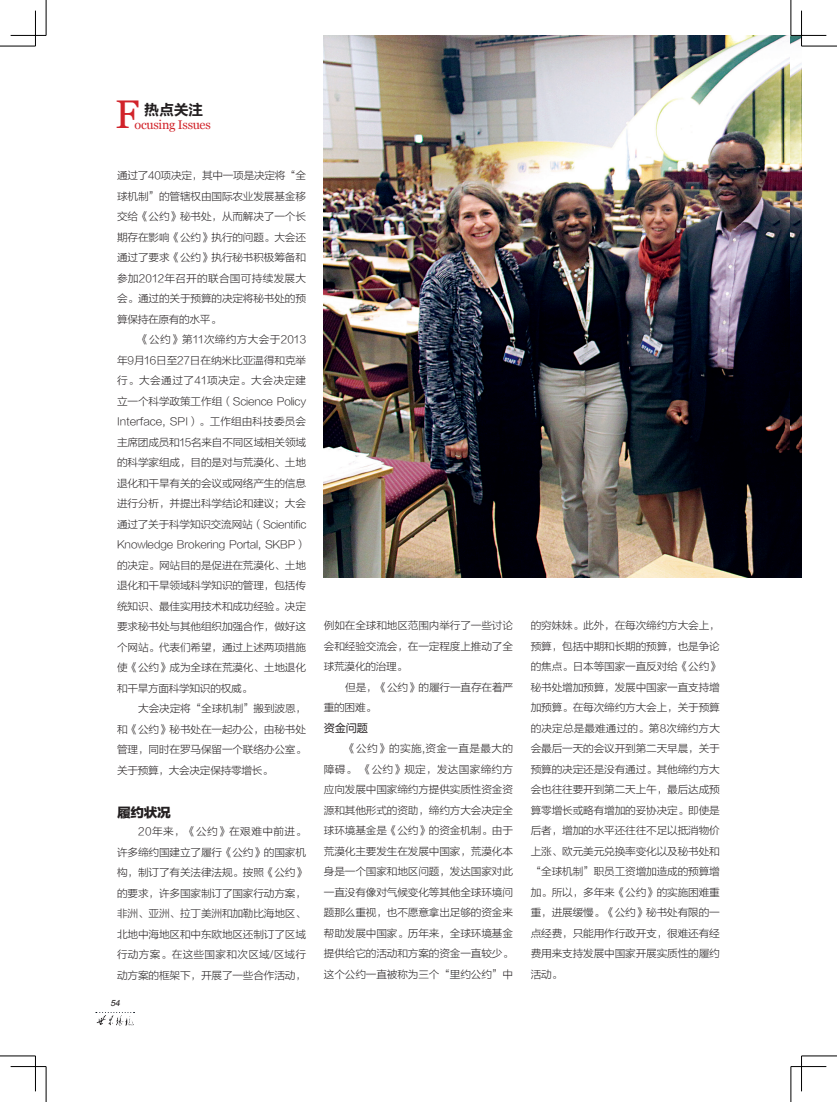
<style>
.page{position:relative;width:837px;height:1102px;background:#fff}
.page>*{position:absolute;margin:0;border:0;box-sizing:border-box;transform-origin:0 0}
.t1{font:40px "Georgia";color:#d1232a}
.t2{font:15px "FZLTCHK GBK1 0";color:#231f20}
.t3{font:13px "FZLTTHJW GB1 0";color:#231f20;scale:1.05 1}
.t4{font:12.5px "Georgia";letter-spacing:-.015em;color:#d1232a}
.t5{font:11.25px "FZLTHJW GB1 0";color:#231f20}
.t6{font:10.38px/20.5px "FZLTXHJW GB1 0";letter-spacing:-.015em;color:#231f20;text-align:justify}
.t7{font:10.38px "FZLTXHJW GB1 0";letter-spacing:.01em;color:#231f20}
.t8{font:10.38px "FZLTXHJW GB1 0";letter-spacing:.025em;color:#231f20}
.t9{font:10.38px "FZLTXHJW GB1 0";letter-spacing:.03em;color:#231f20}
.t10{font:10.38px "FZLTXHJW GB1 0";letter-spacing:.04em;color:#231f20}
.t11{font:italic 8.62px "Arial";color:#231f20}
</style>
<div class="page">
<svg style="left:96px;top:1012px;width:38px;height:8px"></svg>
<img style="left:324px;top:35px;width:477px;height:543px">
<hr style="left:800px;top:11px;width:1px;height:35px;background:#fff">
<hr style="left:0;top:46px;width:35px;height:1px;background:#000">
<hr style="left:801px;top:46px;width:35px;height:1px;background:#000">
<hr style="left:0;top:1056px;width:35px;height:1px;background:#000">
<hr style="left:801px;top:1056px;width:35px;height:1px;background:#000">
<hr style="left:46px;top:0;width:1px;height:35px;background:#000">
<hr style="left:46px;top:1067px;width:1px;height:35px;background:#000">
<hr style="left:790px;top:0;width:1px;height:35px;background:#000">
<hr style="left:790px;top:1067px;width:1px;height:35px;background:#000">
<hr style="left:11px;top:35px;width:35px;height:1px;background:#000">
<hr style="left:790px;top:35px;width:36px;height:1px;background:#000">
<hr style="left:11px;top:1066px;width:35px;height:1px;background:#000">
<hr style="left:790px;top:1066px;width:36px;height:1px;background:#000">
<hr style="left:35px;top:11px;width:1px;height:35px;background:#000">
<hr style="left:35px;top:1056px;width:1px;height:35px;background:#000">
<hr style="left:801px;top:11px;width:1px;height:35px;background:#000">
<hr style="left:801px;top:1056px;width:1px;height:35px;background:#000">
<p class="t1" style="left:115px;top:92px;width:25px">F</p>
<p class="t2" style="left:144px;top:102px;width:60px">热点关注</p>
<p class="t4" style="left:134px;top:118px;width:78px">ocusing Issues</p>
<p class="t6" style="left:117px;top:166px;width:191px">通过了40项决定，其中一项是决定将“全</p>
<p class="t6" style="left:117px;top:186px;width:190px">球机制”的管辖权由国际农业发展基金移</p>
<p class="t6" style="left:117px;top:207px;width:190px">交给《公约》秘书处，从而解决了一个长</p>
<p class="t6" style="left:117px;top:227px;width:190px">期存在影响《公约》执行的问题。大会还</p>
<p class="t6" style="left:117px;top:248px;width:190px">通过了要求《公约》执行秘书积极筹备和</p>
<p class="t8" style="left:117px;top:273px;width:190px">参加2012年召开的联合国可持续发展大</p>
<p class="t6" style="left:117px;top:289px;width:190px">会。通过的关于预算的决定将秘书处的预</p>
<p class="t6" style="left:117px;top:309px;width:105px">算保持在原有的水平。</p>
<p class="t9" style="left:138px;top:334px;width:169px">《公约》第11次缔约方大会于2013</p>
<p class="t6" style="left:117px;top:350px;width:190px">年9月16日至27日在纳米比亚温得和克举</p>
<p class="t10" style="left:117px;top:375px;width:190px">行。大会通过了41项决定。大会决定建</p>
<p class="t6" style="left:117px;top:391px;width:191px">立一个科学政策工作组（Science Policy</p>
<p class="t7" style="left:117px;top:416px;width:190px">Interface, SPI）。工作组由科技委员会</p>
<p class="t6" style="left:117px;top:432px;width:190px">主席团成员和15名来自不同区域相关领域</p>
<p class="t6" style="left:117px;top:453px;width:190px">的科学家组成，目的是对与荒漠化、土地</p>
<p class="t6" style="left:117px;top:473px;width:190px">退化和干旱有关的会议或网络产生的信息</p>
<p class="t6" style="left:117px;top:494px;width:190px">进行分析，并提出科学结论和建议；大会</p>
<p class="t6" style="left:117px;top:514px;width:190px">通过了关于科学知识交流网站（Scientific</p>
<p class="t6" style="left:117px;top:535px;width:191px">Knowledge Brokering Portal, SKBP）</p>
<p class="t6" style="left:117px;top:555px;width:190px">的决定。网站目的是促进在荒漠化、土地</p>
<p class="t6" style="left:117px;top:576px;width:190px">退化和干旱领域科学知识的管理，包括传</p>
<p class="t6" style="left:117px;top:596px;width:190px">统知识、最佳实用技术和成功经验。决定</p>
<p class="t6" style="left:117px;top:617px;width:190px">要求秘书处与其他组织加强合作，做好这</p>
<p class="t6" style="left:117px;top:637px;width:190px">个网站。代表们希望，通过上述两项措施</p>
<p class="t6" style="left:117px;top:658px;width:190px">使《公约》成为全球在荒漠化、土地退化</p>
<p class="t6" style="left:117px;top:678px;width:136px">和干旱方面科学知识的权威。</p>
<p class="t6" style="left:138px;top:699px;width:169px">大会决定将“全球机制”搬到波恩，</p>
<p class="t6" style="left:117px;top:719px;width:190px">和《公约》秘书处在一起办公，由秘书处</p>
<p class="t6" style="left:117px;top:740px;width:190px">管理，同时在罗马保留一个联络办公室。</p>
<p class="t6" style="left:117px;top:760px;width:157px">关于预算，大会决定保持零增长。</p>
<p class="t3" style="left:117px;top:805px;width:53px">履约状况</p>
<p class="t6" style="left:117px;top:822px;width:190px;text-indent:21px">20年来，《公约》在艰难中前进。许多缔约国建立了履行《公约》的国家机构，制订了有关法律法规。按照《公约》的要求，许多国家制订了国家行动方案，非洲、亚洲、拉丁美洲和加勒比海地区、北地中海地区和中东欧地区还制订了区域行动方案。在这些国家和次区域/区域行动方案的框架下，开展了一些合作活动，</p>
<p class="t11" style="left:110px;top:998px;width:13px">54</p>
<p class="t6" style="left:324px;top:616px;width:190px">例如在全球和地区范围内举行了一些讨论</p>
<p class="t6" style="left:324px;top:636px;width:190px">会和经验交流会，在一定程度上推动了全</p>
<p class="t6" style="left:324px;top:657px;width:85px">球荒漠化的治理。</p>
<p class="t6" style="left:345px;top:677px;width:169px">但是，《公约》的履行一直存在着严</p>
<p class="t6" style="left:324px;top:698px;width:54px">重的困难。</p>
<p class="t5" style="left:324px;top:722px;width:46px">资金问题</p>
<p class="t6" style="left:324px;top:739px;width:191px;text-indent:21px">《公约》的实施,资金一直是最大的障碍。 《公约》规定，发达国家缔约方应向发展中国家缔约方提供实质性资金资源和其他形式的资助，缔约方大会决定全球环境基金是《公约》的资金机制。由于荒漠化主要发生在发展中国家，荒漠化本身是一个国家和地区问题，发达国家对此一直没有像对气候变化等其他全球环境问题那么重视，也不愿意拿出足够的资金来帮助发展中国家。历年来，全球环境基金提供给它的活动和方案的资金一直较少。这个公约一直被称为三个“里约公约”中</p>
<p class="t6" style="left:530px;top:616px;width:191px">的穷妹妹。此外，在每次缔约方大会上，预算，包括中期和长期的预算，也是争论的焦点。日本等国家一直反对给《公约》秘书处增加预算，发展中国家一直支持增加预算。在每次缔约方大会上，关于预算的决定总是最难通过的。第8次缔约方大会最后一天的会议开到第二天早晨，关于预算的决定还是没有通过。其他缔约方大会也往往要开到第二天上午，最后达成预算零增长或略有增加的妥协决定。即使是后者，增加的水平还往往不足以抵消物价上涨、欧元美元兑换率变化以及秘书处和“全球机制”职员工资增加造成的预算增加。所以，多年来《公约》的实施困难重重，进展缓慢。《公约》秘书处有限的一点经费，只能用作行政开支，很难还有经费用来支持发展中国家开展实质性的履约活动。</p>
</div>
